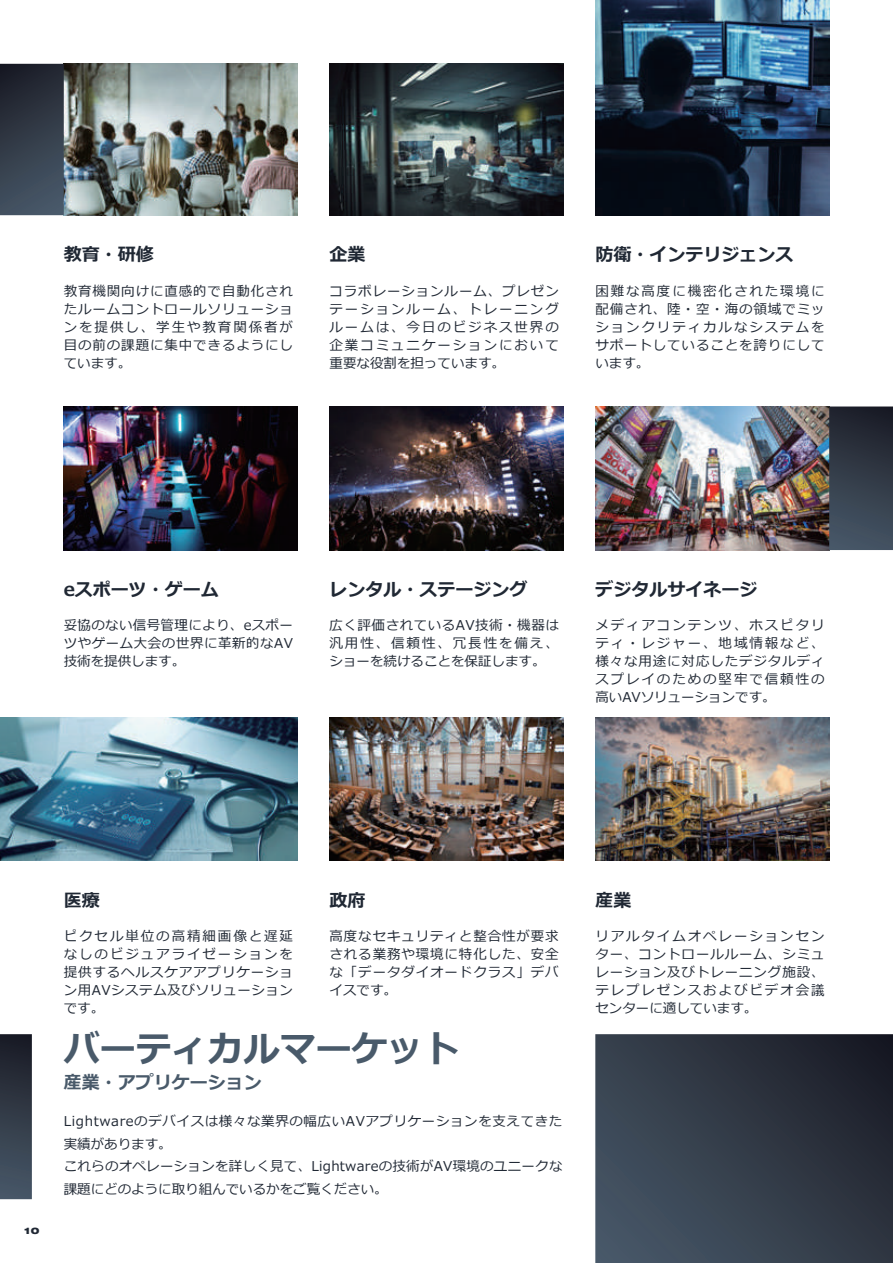
<style>
.page{position:relative;width:893px;height:1263px;background:#fff}
.page>*{position:absolute;margin:0;border:0;box-sizing:border-box;transform-origin:0 0}
.t1{font:700 36px "Meiryo";color:#495a6a}
.t2{font:700 18px "Meiryo";color:#202834}
.t3{font:700 18px "Meiryo";color:#495a6a}
.t4{font:13.5px/18px "Meiryo";letter-spacing:.065em;color:#202834;text-align:justify}
.t5{font:13.5px/22.5px "Meiryo";letter-spacing:.02em;color:#202834}
.t6{font:900 expanded 9px "Helvetica Neue LT Pro";color:#202834}
</style>
<div class="page">
<svg style="left:0;top:1034px;width:32px;height:165px;background:#323a47"></svg>
<img style="left:64px;top:64px;width:234px;height:151px">
<img style="left:64px;top:406px;width:234px;height:144px">
<img style="left:0;top:717px;width:298px;height:144px">
<img style="left:330px;top:406px;width:233px;height:144px">
<img style="left:330px;top:717px;width:233px;height:144px">
<img style="left:595px;top:406px;width:234px;height:144px">
<img style="left:595px;top:717px;width:234px;height:144px">
<img style="left:330px;top:64px;width:233px;height:151px">
<img style="left:595px;top:0;width:234px;height:215px">
<svg style="left:595px;top:1034px;width:298px;height:229px;background:#323a47"></svg>
<svg style="left:829px;top:406px;width:64px;height:144px;background:#323b48"></svg>
<svg style="left:0;top:64px;width:64px;height:151px;background:#323b48"></svg>
<h2 class="t2" style="left:64px;top:242px;width:91px">教育・研修</h2>
<p class="t4" style="left:64px;top:282px;width:231px">教育機関向けに直感的で自動化されたルームコントロールソリューションを提供し、学生や教育関係者が目の前の課題に集中できるようにしています。</p>
<h2 class="t2" style="left:330px;top:242px;width:37px">企業</h2>
<p class="t4" style="left:330px;top:282px;width:231px">コラボレーションルーム、プレゼンテーションルーム、トレーニングルームは、今日のビジネス世界の企業コミュニケーションにおいて重要な役割を担っています。</p>
<h2 class="t2" style="left:595px;top:242px;width:199px">防衛・インテリジェンス</h2>
<p class="t4" style="left:595px;top:282px;width:231px">困難な高度に機密化された環境に配備され、陸・空・海の領域でミッションクリティカルなシステムをサポートしていることを誇りにしています。</p>
<h2 class="t2" style="left:64px;top:577px;width:157px">eスポーツ・ゲーム</h2>
<p class="t4" style="left:64px;top:617px;width:231px">妥協のない信号管理により、eスポーツやゲーム大会の世界に革新的なAV技術を提供します。</p>
<h2 class="t2" style="left:330px;top:577px;width:199px">レンタル・ステージング</h2>
<p class="t4" style="left:330px;top:617px;width:231px">広く評価されているAV技術・機器は汎用性、信頼性、冗長性を備え、ショーを続けることを保証します。</p>
<h2 class="t2" style="left:595px;top:577px;width:163px">デジタルサイネージ</h2>
<p class="t4" style="left:595px;top:617px;width:231px">メディアコンテンツ、ホスピタリティ・レジャー、地域情報など、様々な用途に対応したデジタルディスプレイのための堅牢で信頼性の高いAVソリューションです。</p>
<p class="t6" style="left:24px;top:1225px;width:17px">10</p>
<h2 class="t2" style="left:64px;top:887px;width:37px">医療</h2>
<p class="t4" style="left:64px;top:928px;width:231px">ピクセル単位の高精細画像と遅延なしのビジュアライゼーションを提供するヘルスケアアプリケーション用AVシステム及びソリューションです。</p>
<h2 class="t2" style="left:330px;top:887px;width:37px">政府</h2>
<p class="t4" style="left:330px;top:928px;width:231px">高度なセキュリティと整合性が要求される業務や環境に特化した、安全な「データダイオードクラス」デバイスです。</p>
<h1 class="t1" style="left:64px;top:1023px;width:397px">バーティカルマーケット</h1>
<h2 class="t3" style="left:64px;top:1070px;width:199px">産業・アプリケーション</h2>
<p class="t5" style="left:64px;top:1111px;width:500px">Lightwareのデバイスは様々な業界の幅広いAVアプリケーションを支えてきた実績があります。<br>これらのオペレーションを詳しく見て、Lightwareの技術がAV環境のユニークな課題にどのように取り組んでいるかをご覧ください。</p>
<h2 class="t2" style="left:595px;top:887px;width:37px">産業</h2>
<p class="t4" style="left:595px;top:928px;width:231px">リアルタイムオペレーションセンター、コントロールルーム、シミュレーション及びトレーニング施設、テレプレゼンスおよびビデオ会議センターに適しています。</p>
</div>
